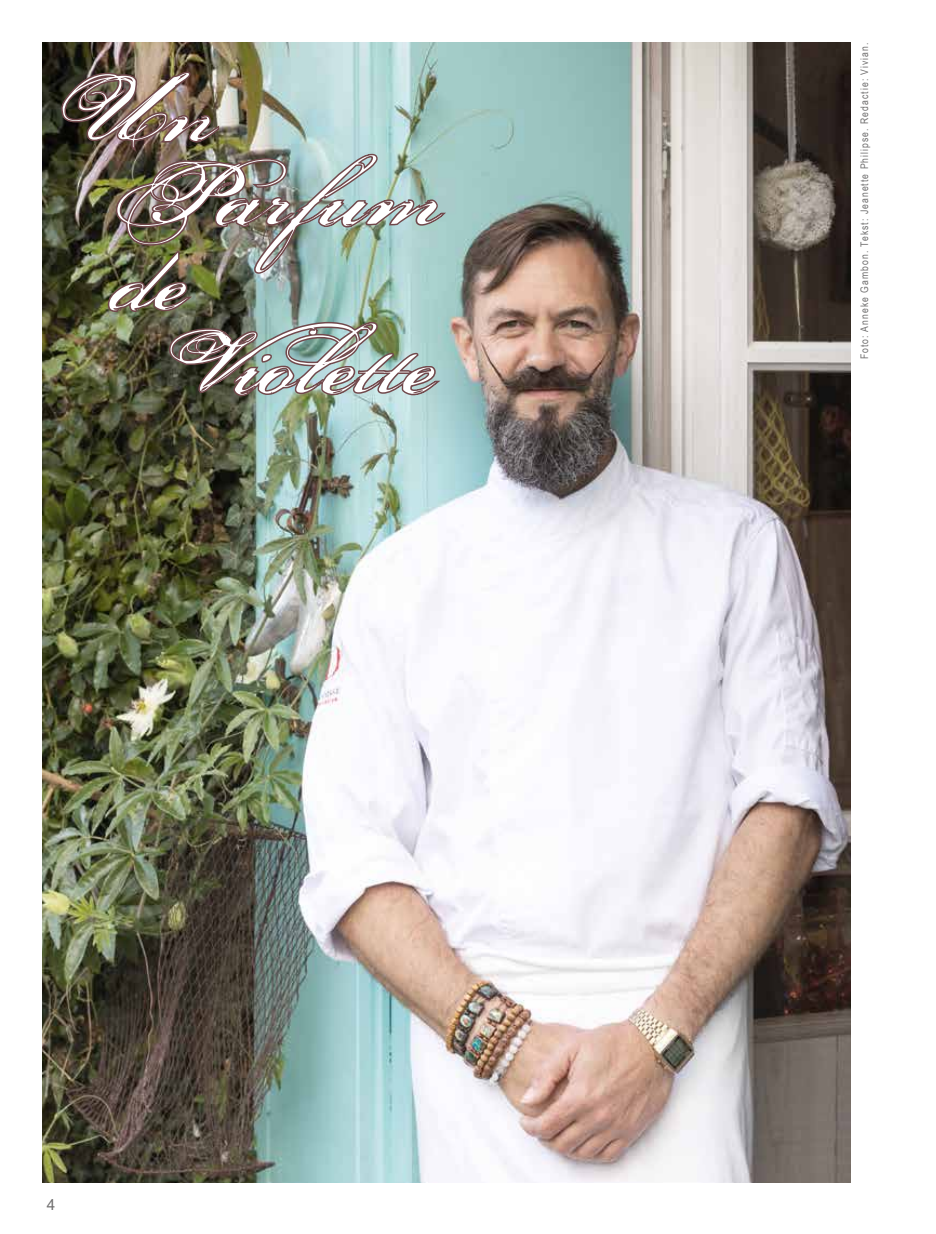
<style>
.page{position:relative;width:936px;height:1234px;background:#fff}
.page>*{position:absolute;margin:0;border:0;box-sizing:border-box;transform-origin:0 0}
.t1{font:102px "Porcelain";color:#fff;scale:1.25 1}
.t2{font:15px "Arial Narrow";color:#706f6f;scale:1.25 1}
.t3{font:10.5px "Arial Narrow";letter-spacing:.1em;color:#706f6f}
</style>
<div class="page">
<img style="left:43px;top:43px;width:807px;height:1139px">
<img style="left:60px;top:42px;width:389px;height:271px">
<img style="left:144px;top:319px;width:300px;height:79px">
<h1 class="t1" style="left:57px;top:55px;width:130px">Un</h1>
<h1 class="t1" style="left:111px;top:139px;width:266px">Parfum</h1>
<h1 class="t1" style="left:111px;top:223px;width:62px">de</h1>
<h1 class="t1" style="left:165px;top:307px;width:218px">Violette</h1>
<h2 class="t2" style="left:47px;top:1193px;width:8px">4</h2>
<p class="t3" style="left:856px;top:359px;width:318px;rotate:-90deg">Foto: Anneke Gambon. Tekst: Jeanette Philipse. Redactie: Vivian.</p>
</div>
